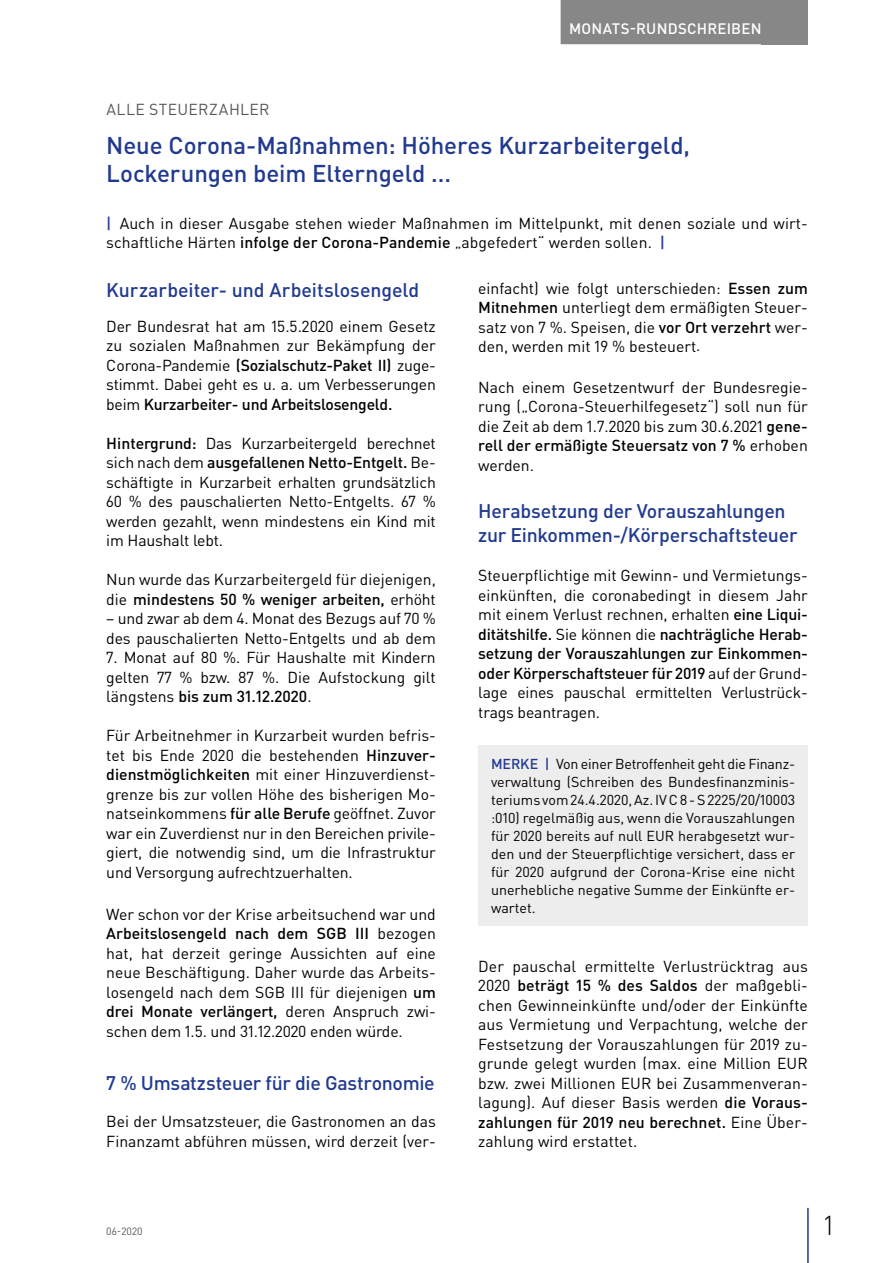
<style>
.page{position:relative;width:893px;height:1263px;background:#fff}
.page>*{position:absolute;margin:0;border:0;box-sizing:border-box;transform-origin:0 0}
.t1{font:300 27px "DIN Pro";color:#000}
.t2{font:500 24px/28.5px "DIN Pro";letter-spacing:-.005em;color:#213a8f}
.t3{font:500 19.5px/24px "DIN Pro";letter-spacing:-.01em;color:#213a8f}
.t4{font:15.75px/19.5px "DIN Pro";color:#000;text-align:justify}
.t5{font:15.75px "DIN Pro";letter-spacing:.025em;color:#575756}
.t6{font:500 15px "DIN Pro";letter-spacing:.015em;color:#fff}
.t7{font:14.25px/18px "DIN Pro";color:#000;text-align:justify}
.t8{font:10.5px "DIN Pro";color:#575756}
.s1{font-weight:500;color:#213a8f}
.s2{font-weight:500}
</style>
<div class="page">
<div style="left:762px;top:0;width:46px;height:44px;background:#878787"></div>
<hr style="left:807px;top:1208px;width:2px;height:55px;background:#213a8f">
<div style="left:561px;top:0;width:209px;height:44px;background:#878787"></div>
<div style="left:478px;top:745px;width:330px;height:181px;background:#ededed"></div>
<p class="t6" style="left:569px;top:18px;width:194px">MONATS-RUNDSCHREIBEN</p>
<p class="t5" style="left:106px;top:98px;width:165px">ALLE STEUERZAHLER</p>
<h2 class="t2" style="left:106px;top:130px;width:585px">Neue Corona-Maßnahmen: Höheres Kurzarbeitergeld,<br>Lockerungen beim Elterngeld ...</h2>
<p class="t4" style="left:106px;top:213px;width:703px"><span class="s1">|</span> Auch in dieser Ausgabe stehen wieder Maßnahmen im Mittelpunkt, mit denen soziale und wirt&shy;schaftliche Härten <span class="s2">infolge der Corona-Pandemie</span> „abgefedert“ werden sollen. <span class="s1">|</span></p>
<p class="t3" style="left:106px;top:278px;width:315px">Kurzarbeiter- und Arbeitslosengeld</p>
<p class="t4" style="left:106px;top:316px;width:331px">Der Bundesrat hat am 15.5.2020 einem Gesetz zu sozialen Maßnahmen zur Bekämpfung der Corona-Pandemie <span class="s2">(Sozialschutz-Paket II)</span> zuge&shy;stimmt. Dabei geht es u. a. um Verbesserungen beim <span class="s2">Kurzarbeiter- und Arbeitslosengeld.</span></p>
<p class="t4" style="left:106px;top:433px;width:331px"><span class="s2">Hintergrund:</span> Das Kurzarbeitergeld berechnet sich nach dem <span class="s2">ausgefallenen Netto-Entgelt.</span> Be&shy;schäftigte in Kurzarbeit erhalten grundsätzlich 60 % des pauschalierten Netto-Entgelts. 67 % werden gezahlt, wenn mindestens ein Kind mit im Haushalt lebt.</p>
<p class="t4" style="left:106px;top:569px;width:331px">Nun wurde das Kurzarbeitergeld für diejenigen, die <span class="s2">mindestens 50 % weniger arbeiten,</span> erhöht</p>
<p class="t4" style="left:106px;top:608px;width:331px">– und zwar ab dem 4. Monat des Bezugs auf 70 % des pauschalierten Netto-Entgelts und ab dem</p>
<p class="t4" style="left:106px;top:647px;width:331px">7. Monat auf 80 %. Für Haushalte mit Kindern gelten 77 % bzw. 87 %. Die Aufstockung gilt längstens <span class="s2">bis zum 31.12.2020</span>.</p>
<p class="t4" style="left:106px;top:725px;width:331px">Für Arbeitnehmer in Kurzarbeit wurden befris&shy;tet bis Ende 2020 die bestehenden <span class="s2">Hinzuver&shy;dienstmöglichkeiten</span> mit einer Hinzuverdienst&shy;grenze bis zur vollen Höhe des bisherigen Mo&shy;natseinkommens <span class="s2">für alle Berufe</span> geöffnet. Zuvor war ein Zuverdienst nur in den Bereichen privile&shy;giert, die notwendig sind, um die Infrastruktur und Versorgung aufrechtzuerhalten.</p>
<p class="t4" style="left:106px;top:904px;width:331px">Wer schon vor der Krise arbeitsuchend war und <span class="s2">Arbeitslosengeld nach dem SGB III</span> bezogen hat, hat derzeit geringe Aussichten auf eine neue Beschäftigung. Daher wurde das Arbeits&shy;losengeld nach dem SGB III für diejenigen <span class="s2">um drei Monate verlängert,</span> deren Anspruch zwi&shy;schen dem 1.5. und 31.12.2020 enden würde.</p>
<p class="t3" style="left:106px;top:1070px;width:330px">7 % Umsatzsteuer für die Gastronomie</p>
<p class="t4" style="left:106px;top:1111px;width:331px">Bei der Umsatzsteuer, die Gastronomen an das<br>Finanzamt abführen müssen, wird derzeit (ver-</p>
<p class="t4" style="left:478px;top:278px;width:331px">einfacht) wie folgt unterschieden: <span class="s2">Essen zum Mitnehmen</span> unterliegt dem ermäßigten Steuer&shy;satz von 7 %. Speisen, die <span class="s2">vor Ort verzehrt</span> wer&shy;den, werden mit 19 % besteuert.</p>
<p class="t4" style="left:478px;top:377px;width:331px">Nach einem Gesetzentwurf der Bundesregie&shy;rung („Corona-Steuerhilfegesetz“) soll nun für die Zeit ab dem 1.7.2020 bis zum 30.6.2021 <span class="s2">gene&shy;rell der ermäßigte Steuersatz von 7 %</span> erhoben werden.</p>
<p class="t3" style="left:478px;top:498px;width:321px">Herabsetzung der Vorauszahlungen zur Einkommen-/Körperschaftsteuer</p>
<p class="t4" style="left:478px;top:565px;width:331px">Steuerpflichtige mit Gewinn- und Vermietungs&shy;einkünften, die coronabedingt in diesem Jahr mit einem Verlust rechnen, erhalten <span class="s2">eine Liqui&shy;ditätshilfe.</span> Sie können die <span class="s2">nachträgliche Herab&shy;setzung der Vorauszahlungen zur Einkommen&shy;oder Körperschaftsteuer für 2019</span> auf der Grund&shy;lage eines pauschal ermittelten Verlustrück&shy;trags beantragen.</p>
<p class="t7" style="left:491px;top:754px;width:306px"><span class="s1">MERKE |</span> Von einer Betroffenheit geht die Finanz&shy;verwaltung (Schreiben des Bundesfinanzminis&shy;teriums vom 24.4.2020, Az. IV C 8 - S 2225/20/10003 :010) regelmäßig aus, wenn die Vorauszahlungen für 2020 bereits auf null EUR herabgesetzt wur&shy;den und der Steuerpflichtige versichert, dass er für 2020 aufgrund der Corona-Krise eine nicht unerhebliche negative Summe der Einkünfte er&shy;wartet.</p>
<p class="t4" style="left:478px;top:956px;width:331px">Der pauschal ermittelte Verlustrücktrag aus 2020 <span class="s2">beträgt 15 % des Saldos</span> der maßgebli&shy;chen Gewinneinkünfte und/oder der Einkünfte aus Vermietung und Verpachtung, welche der Festsetzung der Vorauszahlungen für 2019 zu&shy;grunde gelegt wurden (max. eine Million EUR bzw. zwei Millionen EUR bei Zusammenveran&shy;lagung). Auf dieser Basis werden <span class="s2">die Voraus&shy;zahlungen für 2019 neu berechnet.</span> Eine Über&shy;zahlung wird erstattet.</p>
<p class="t8" style="left:106px;top:1224px;width:38px">06-2020</p>
<h1 class="t1" style="left:824px;top:1207px;width:11px">1</h1>
</div>
